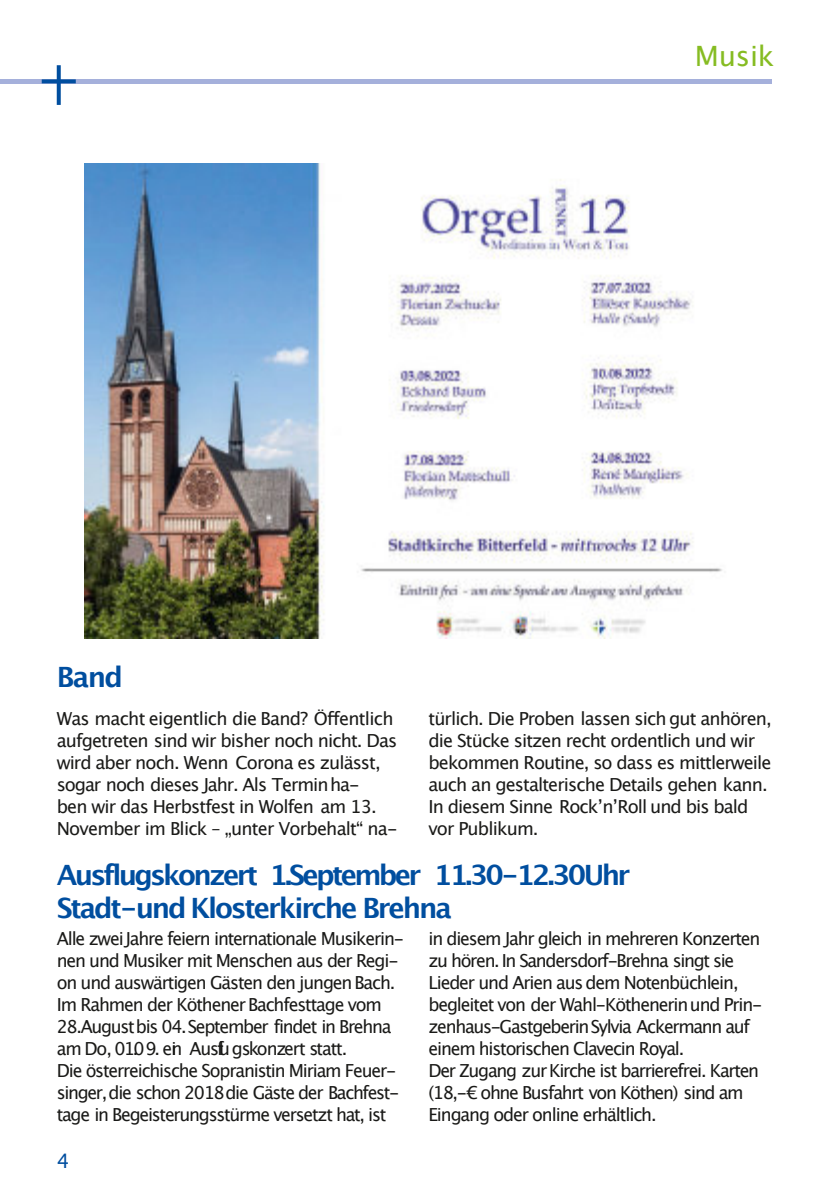
<style>
.page{position:relative;width:840px;height:1191px;background:#fff}
.page>*{position:absolute;margin:0;border:0;box-sizing:border-box;transform-origin:0 0}
.t1{font:700 28px/33.6px "Lucida Grande";letter-spacing:-.095em;color:#004e9f}
.t2{font:28px "Lucida Grande";letter-spacing:-.005em;color:#86bc22}
.t3{font:20px "Lucida Grande";color:#004e9f}
.t4{font:18px/22px "Lucida Grande";letter-spacing:-.065em;color:#1a1a18}
</style>
<div class="page">
<img style="left:84px;top:163px;width:638px;height:476px">
<hr style="left:0;top:79px;width:771px;height:4px;background:#a5b0db">
<svg style="left:57px;top:65px;width:4px;height:40px"></svg>
<svg style="left:42px;top:79px;width:34px;height:4px"></svg>
<h1 class="t1" style="left:57px;top:662px;width:68px">Band</h1>
<h1 class="t2" style="left:694px;top:44px;width:81px">Musik</h1>
<p class="t4" style="left:57px;top:708px;width:342px">Was macht eigentlich die Band? Öffentlich aufgetreten sind wir bisher noch nicht. Das wird aber noch. Wenn Corona es zulässt, sogar noch dieses Jahr. Als Terminha-<br>ben wir das Herbstfest in Wolfen am 13.<br>November im Blick – „unter Vorbehalt“ na-</p>
<p class="t4" style="left:428px;top:708px;width:344px">türlich. Die Proben lassen sich gut anhören, die Stücke sitzen recht ordentlich und wir bekommen Routine, so dass es mittlerweile auch an gestalterische Details gehen kann.<br>In diesem Sinne RockʼnʼRoll und bis bald vor Publikum.</p>
<h1 class="t1" style="left:57px;top:859px;width:574px">Ausflugskonzert 1.September 11.30-12.30Uhr<br>Stadt-und Klosterkirche Brehna</h1>
<p class="t4" style="left:57px;top:928px;width:348px">Alle zweiJahre feiern internationale Musikerin&shy;nen und Musiker mit Menschen aus der Regi&shy;on und auswärtigen Gästen den jungen Bach.<br>Im Rahmen der Köthener Bachfesttage vom 28.Augustbis 04.September findet in Brehna am Do, 01.09. ein Ausflu gskonzert statt.<br>Die österreichische Sopranistin Miriam Feuer&shy;singer,die schon 2018die Gäste der Bachfest&shy;tage in Begeisterungsstürme versetzt hat, ist</p>
<p class="t4" style="left:428px;top:928px;width:335px">in diesem Jahr gleich in mehreren Konzerten zu hören. In Sandersdorf-Brehna singt sie Lieder und Arien aus dem Notenbüchlein, begleitet von der Wahl-Köthenerinund Prin&shy;zenhaus-GastgeberinSylvia Ackermann auf einem historischen Clavecin Royal.<br>Der Zugang zur Kirche ist barrierefrei. Karten (18,-€ ohne Busfahrt von Köthen) sind am Eingang oder online erhältlich.</p>
<p class="t3" style="left:57px;top:1152px;width:14px">4</p>
</div>
